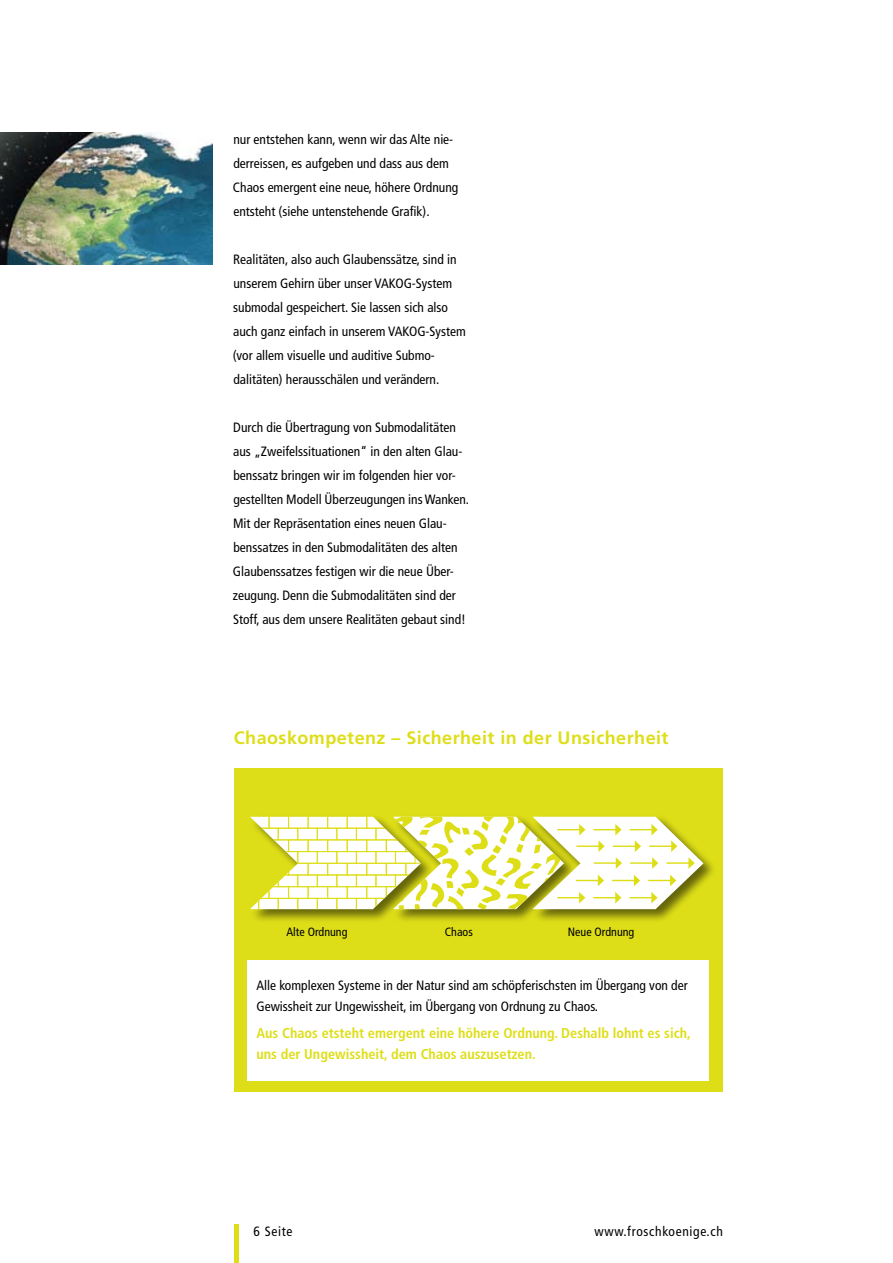
<style>
.page{position:relative;width:893px;height:1263px;background:#fff}
.page>*{position:absolute;margin:0;border:0;box-sizing:border-box;transform-origin:0 0}
.t1{font:700 18px "Frutiger LT Std";letter-spacing:.025em;color:#dede18}
.t2{font:700 condensed 14.25px/21px "Frutiger LT Std";color:#dede18}
.t3{font:condensed 13.5px/24px "Frutiger LT Std";color:#000}
.t4{font:condensed 13.5px "Frutiger LT Std";letter-spacing:.05em;color:#000}
.t5{font:condensed 12px "Frutiger";color:#000}
</style>
<div class="page">
<div style="left:234px;top:1224px;width:5px;height:39px;background:#dede18"></div>
<div style="left:235px;top:768px;width:488px;height:323px;background:#dede18"></div>
<div style="left:248px;top:814px;width:185px;height:109px;background:#000;opacity:.55"></div>
<div style="left:391px;top:814px;width:185px;height:109px;background:#000;opacity:.55"></div>
<div style="left:530px;top:814px;width:186px;height:109px;background:#000;opacity:.55"></div>
<div style="left:247px;top:960px;width:461px;height:120px;background:#fff"></div>
<img style="left:0;top:132px;width:213px;height:132px">
<svg style="left:250px;top:817px;width:453px;height:92px"></svg>
<p class="t3" style="left:233px;top:127px;width:227px">nur entstehen kann, wenn wir das Alte nie&shy;derreissen, es aufgeben und dass aus dem Chaos emergent eine neue, höhere Ordnung entsteht (siehe untenstehende Grafik).</p>
<p class="t3" style="left:233px;top:247px;width:235px">Realitäten, also auch Glaubenssätze, sind in unserem Gehirn über unser VAKOG-System submodal gespeichert. Sie lassen sich also auch ganz einfach in unserem VAKOG-System (vor allem visuelle und auditive Submo&shy;dalitäten) herausschälen und verändern.</p>
<p class="t3" style="left:233px;top:415px;width:238px">Durch die Übertragung von Submodalitäten aus „Zweifelssituationen“ in den alten Glau&shy;benssatz bringen wir im folgenden hier vor&shy;gestellten Modell Überzeugungen ins Wanken.<br>Mit der Repräsentation eines neuen Glau&shy;benssatzes in den Submodalitäten des alten Glaubenssatzes festigen wir die neue Über&shy;zeugung. Denn die Submodalitäten sind der Stoff, aus dem unsere Realitäten gebaut sind!</p>
<h1 class="t1" style="left:234px;top:727px;width:436px">Chaoskompetenz – Sicherheit in der Unsicherheit</h1>
<p class="t5" style="left:286px;top:925px;width:63px">Alte Ordnung</p>
<p class="t5" style="left:445px;top:925px;width:30px">Chaos</p>
<p class="t5" style="left:568px;top:925px;width:68px">Neue Ordnung</p>
<p class="t3" style="left:256px;top:975px;width:433px;line-height:21px">Alle komplexen Systeme in der Natur sind am schöpferischsten im Übergang von der<br>Gewissheit zur Ungewissheit, im Übergang von Ordnung zu Chaos.</p>
<p class="t2" style="left:256px;top:1023px;width:436px">Aus Chaos etsteht emergent eine höhere Ordnung. Deshalb lohnt es sich, uns der Ungewissheit, dem Chaos auszusetzen.</p>
<p class="t3" style="left:254px;top:1219px;width:40px">6 Seite</p>
<p class="t4" style="left:595px;top:1223px;width:130px">www.froschkoenige.ch</p>
</div>
